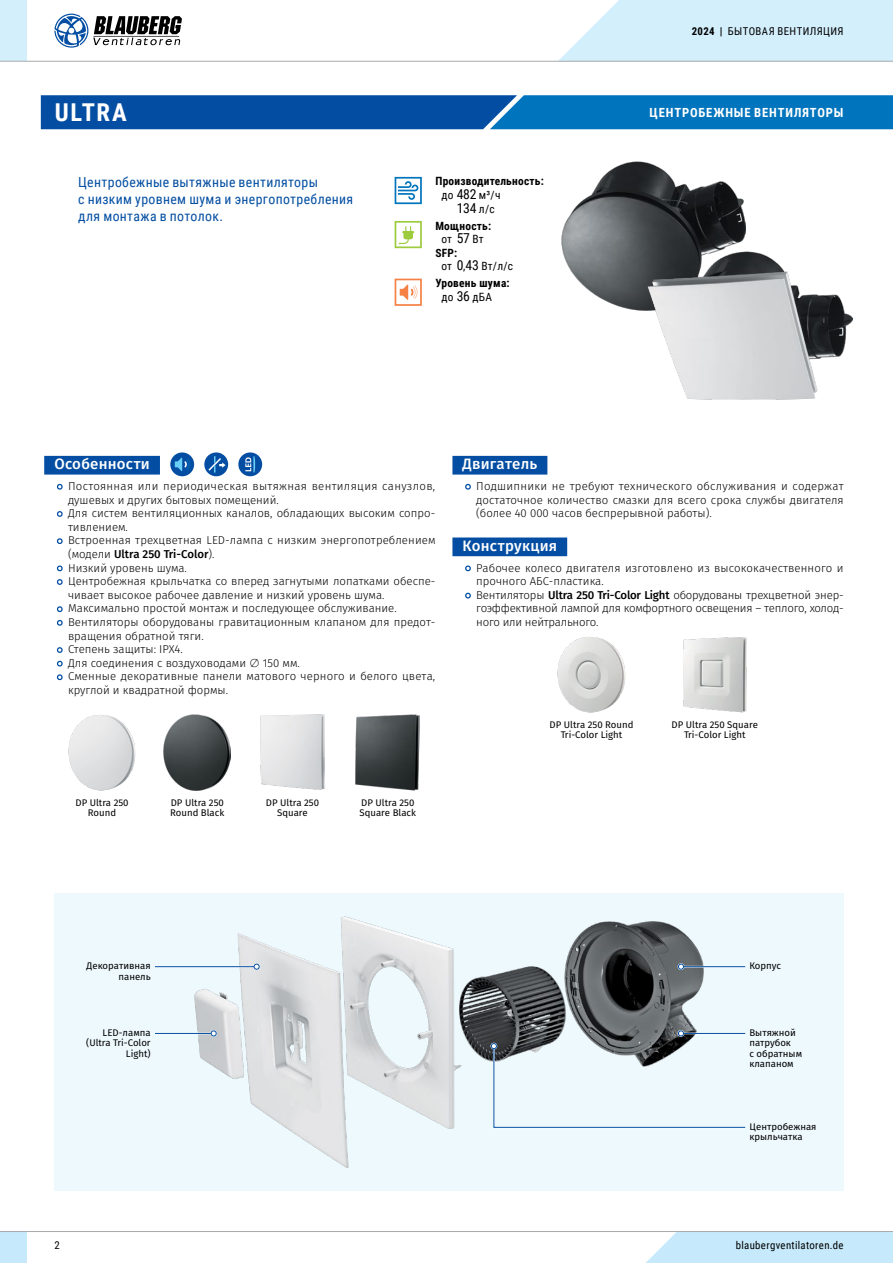
<style>
.page{position:relative;width:893px;height:1263px;background:#fff}
.page>*{position:absolute;margin:0;border:0;box-sizing:border-box;transform-origin:0 0}
.t1{font:700 24.6px "Roboto Condensed";letter-spacing:.06em;color:#fff}
.t2{font:500 15px "Fira Sans";letter-spacing:.015em;color:#fff}
.t3{font:13.8px/17px "Roboto Condensed";letter-spacing:.025em;color:#034ea2}
.t4{font:13.65px "Roboto Condensed";color:#000}
.t5{font:700 12.6px "Roboto Condensed";letter-spacing:.065em;color:#fff}
.t6{font:300 11.4px/13.6px "Fira Sans";color:#000}
.t7{font:700 11.4px/13.6px "Roboto Condensed";letter-spacing:.02em;color:#000}
.t8{font:11.4px "Roboto Condensed";letter-spacing:.015em;color:#000}
.t9{font:10.8px "Roboto Condensed";letter-spacing:.035em;color:#000}
.t10{font:9.6px/10.2px "Fira Sans";color:#000;text-align:center}
.s1{font-weight:700}
.s2{font-weight:400}
.s3{font-weight:400;font-size:13.65px}
.s4{font-size:11.4px}
.s5{font-size:13.65px}
.s6{font-weight:500}
</style>
<div class="page">
<svg style="left:41px;top:95px;width:852px;height:34px;background:#0561af"></svg>
<div style="left:44px;top:456px;width:116px;height:19px;background:#034ea2"></div>
<svg style="left:56px;top:483px;width:7px;height:7px"></svg>
<svg style="left:57px;top:511px;width:6px;height:6px"></svg>
<svg style="left:56px;top:538px;width:7px;height:6px"></svg>
<svg style="left:56px;top:565px;width:7px;height:7px"></svg>
<svg style="left:57px;top:579px;width:6px;height:6px"></svg>
<svg style="left:56px;top:606px;width:7px;height:7px"></svg>
<svg style="left:56px;top:620px;width:7px;height:6px"></svg>
<svg style="left:57px;top:647px;width:6px;height:6px"></svg>
<svg style="left:56px;top:660px;width:7px;height:7px"></svg>
<svg style="left:56px;top:674px;width:7px;height:7px"></svg>
<img style="left:68px;top:715px;width:68px;height:76px">
<img style="left:164px;top:714px;width:67px;height:77px">
<img style="left:260px;top:714px;width:65px;height:76px">
<img style="left:356px;top:714px;width:64px;height:77px">
<div style="left:238px;top:452px;width:24px;height:24px;background:#034ea2;border-radius:50%"></div>
<svg style="left:245px;top:456px;width:10px;height:16px"></svg>
<div style="left:170px;top:452px;width:24px;height:24px;background:#034ea2;border-radius:50%"></div>
<svg style="left:175px;top:457px;width:15px;height:14px"></svg>
<svg style="left:204px;top:452px;width:24px;height:24px"></svg>
<svg style="left:208px;top:456px;width:18px;height:16px"></svg>
<div style="left:452px;top:456px;width:95px;height:19px;background:#034ea2"></div>
<div style="left:452px;top:537px;width:115px;height:19px;background:#034ea2"></div>
<svg style="left:465px;top:483px;width:6px;height:7px"></svg>
<svg style="left:465px;top:565px;width:6px;height:7px"></svg>
<svg style="left:465px;top:592px;width:6px;height:7px"></svg>
<img style="left:558px;top:637px;width:67px;height:76px">
<img style="left:683px;top:637px;width:64px;height:76px">
<div style="left:54px;top:893px;width:790px;height:298px;background:#eef9fe"></div>
<svg style="left:395px;top:177px;width:27px;height:27px"></svg>
<svg style="left:395px;top:221px;width:27px;height:27px"></svg>
<svg style="left:395px;top:279px;width:27px;height:27px"></svg>
<img style="left:561px;top:162px;width:185px;height:148px">
<img style="left:648px;top:251px;width:204px;height:149px">
<img style="left:193px;top:916px;width:513px;height:252px">
<hr style="left:155px;top:1032px;width:59px;height:2px;background:#fff">
<div style="left:210px;top:1030px;width:7px;height:7px;border:2px solid #fff;border-radius:50%"></div>
<hr style="left:155px;top:1033px;width:59px;height:1px;background:#034ea2">
<svg style="left:211px;top:1030px;width:6px;height:6px"></svg>
<div style="left:253px;top:963px;width:7px;height:7px;border:2px solid #fff;border-radius:50%"></div>
<hr style="left:155px;top:966px;width:102px;height:1px;background:#034ea2">
<svg style="left:254px;top:964px;width:6px;height:6px"></svg>
<div style="left:678px;top:963px;width:6px;height:7px;border:2px solid #fff;border-radius:50%"></div>
<hr style="left:681px;top:966px;width:64px;height:1px;background:#034ea2">
<svg style="left:678px;top:964px;width:6px;height:6px"></svg>
<hr style="left:681px;top:1032px;width:64px;height:2px;background:#fff">
<div style="left:678px;top:1030px;width:6px;height:7px;border:2px solid #fff;border-radius:50%"></div>
<hr style="left:681px;top:1033px;width:64px;height:1px;background:#034ea2">
<svg style="left:678px;top:1030px;width:6px;height:6px"></svg>
<div style="left:490px;top:1043px;width:7px;height:6px;border:2px solid #fff;border-radius:50%"></div>
<svg style="left:491px;top:1043px;width:255px;height:86px"></svg>
<div style="left:646px;top:1232px;width:247px;height:31px;background:#c6eafb"></div>
<div style="left:0;top:1231px;width:27px;height:32px;background:#c6eafb"></div>
<hr style="left:0;top:1231px;width:893px;height:1px;background:#a7a9ac">
<div style="left:0;top:0;width:27px;height:61px;background:#d3effc"></div>
<hr style="left:0;top:61px;width:893px;height:1px;background:#a7a9ac">
<svg style="left:558px;top:0;width:335px;height:62px;background:#d6effa"></svg>
<svg style="left:54px;top:14px;width:128px;height:34px"></svg>
<p class="t9" style="left:692px;top:23px;width:153px"><span class="s1">2024 |</span> БЫТОВАЯ ВЕНТИЛЯЦИЯ</p>
<h1 class="t1" style="left:55px;top:95px;width:74px">ULTRA</h1>
<p class="t5" style="left:650px;top:104px;width:195px">ЦЕНТРОБЕЖНЫЕ ВЕНТИЛЯТОРЫ</p>
<p class="t3" style="left:78px;top:173px;width:277px">Центробежные вытяжные вентиляторы<br>с низким уровнем шума и энергопотребления для монтажа в потолок.</p>
<p class="t7" style="left:441px;top:174px;width:104px;text-indent:-6px">Производительность: <span class="s2">до</span> <span class="s3">482</span> <span class="s2">м³/ч</span></p>
<p class="t4" style="left:457px;top:198px;width:40px">134 <span class="s4">л/с</span></p>
<p class="t7" style="left:435px;top:218px;width:57px">Мощность:</p>
<p class="t8" style="left:441px;top:231px;width:44px">от <span class="s5">57</span> Вт</p>
<p class="t7" style="left:435px;top:245px;width:23px">SFP:</p>
<p class="t8" style="left:441px;top:258px;width:73px">от <span class="s5">0</span>,<span class="s5">43</span> Вт/л/с</p>
<p class="t7" style="left:441px;top:276px;width:70px;text-indent:-6px">Уровень шума: <span class="s2">до</span> <span class="s3">36</span> <span class="s2">дБА</span></p>
<h2 class="t2" style="left:54px;top:454px;width:97px">Особенности</h2>
<p class="t6" style="left:68px;top:480px;width:369px">Постоянная или периодическая вытяжная вентиляция санузлов, душевых и других бытовых помещений.<br>Для систем вентиляционных каналов, обладающих высоким сопро&shy;тивлением.<br>Встроенная трехцветная LED-лампа с низким энергопотреблением (модели <span class="s6">Ultra 250 Tri-Color</span>).<br>Низкий уровень шума.<br>Центробежная крыльчатка со вперед загнутыми лопатками обеспе&shy;чивает высокое рабочее давление и низкий уровень шума.<br>Максимально простой монтаж и последующее обслуживание.<br>Вентиляторы оборудованы гравитационным клапаном для предот&shy;вращения обратной тяги.<br>Степень защиты: IPХ4.<br>Для соединения с воздуховодами ∅ 150 мм.<br>Сменные декоративные панели матового черного и белого цвета, круглой и квадратной формы.</p>
<p class="t10" style="left:75px;top:798px;width:55px">DP Ultra 250<br>Round</p>
<p class="t10" style="left:170px;top:798px;width:56px;text-align:left">DP Ultra 250<br>Round Black</p>
<p class="t10" style="left:266px;top:798px;width:55px">DP Ultra 250<br>Square</p>
<p class="t10" style="left:360px;top:798px;width:58px;text-align:left">DP Ultra 250<br>Square Black</p>
<h2 class="t2" style="left:463px;top:454px;width:76px">Двигатель</h2>
<p class="t6" style="left:476px;top:480px;width:369px;text-align:justify">Подшипники не требуют технического обслуживания и содержат достаточное количество смазки для всего срока службы двигателя (более 40 000 часов беспрерывной работы).</p>
<h2 class="t2" style="left:463px;top:535px;width:96px">Конструкция</h2>
<p class="t6" style="left:476px;top:562px;width:369px">Рабочее колесо двигателя изготовлено из высококачественного и прочного АБС-пластика.<br>Вентиляторы <span class="s6">Ultra 250 Tri-Color Light</span> оборудованы трехцветной энер&shy;гоэффективной лампой для комфортного освещения – теплого, холод&shy;ного или нейтрального.</p>
<p class="t10" style="left:550px;top:720px;width:85px">DP Ultra 250 Round<br>Tri‑Color Light</p>
<p class="t10" style="left:672px;top:720px;width:88px">DP Ultra 250 Square<br>Tri‑Color Light</p>
<p class="t10" style="left:87px;top:962px;width:66px;text-align:right">Декоративная панель</p>
<p class="t10" style="left:749px;top:962px;width:33px">Корпус</p>
<p class="t10" style="left:86px;top:1028px;width:66px;text-align:right">LED-лампа (Ultra Tri-Color<br>Light)</p>
<p class="t10" style="left:749px;top:1028px;width:54px;text-align:left">Вытяжной патрубок<br>с обратным клапаном</p>
<p class="t10" style="left:749px;top:1122px;width:69px;text-align:left">Центробежная крыльчатка</p>
<p class="t9" style="left:54px;top:1238px;width:7px">2</p>
<p class="t9" style="left:736px;top:1238px;width:109px">blaubergventilatoren.de</p>
</div>
